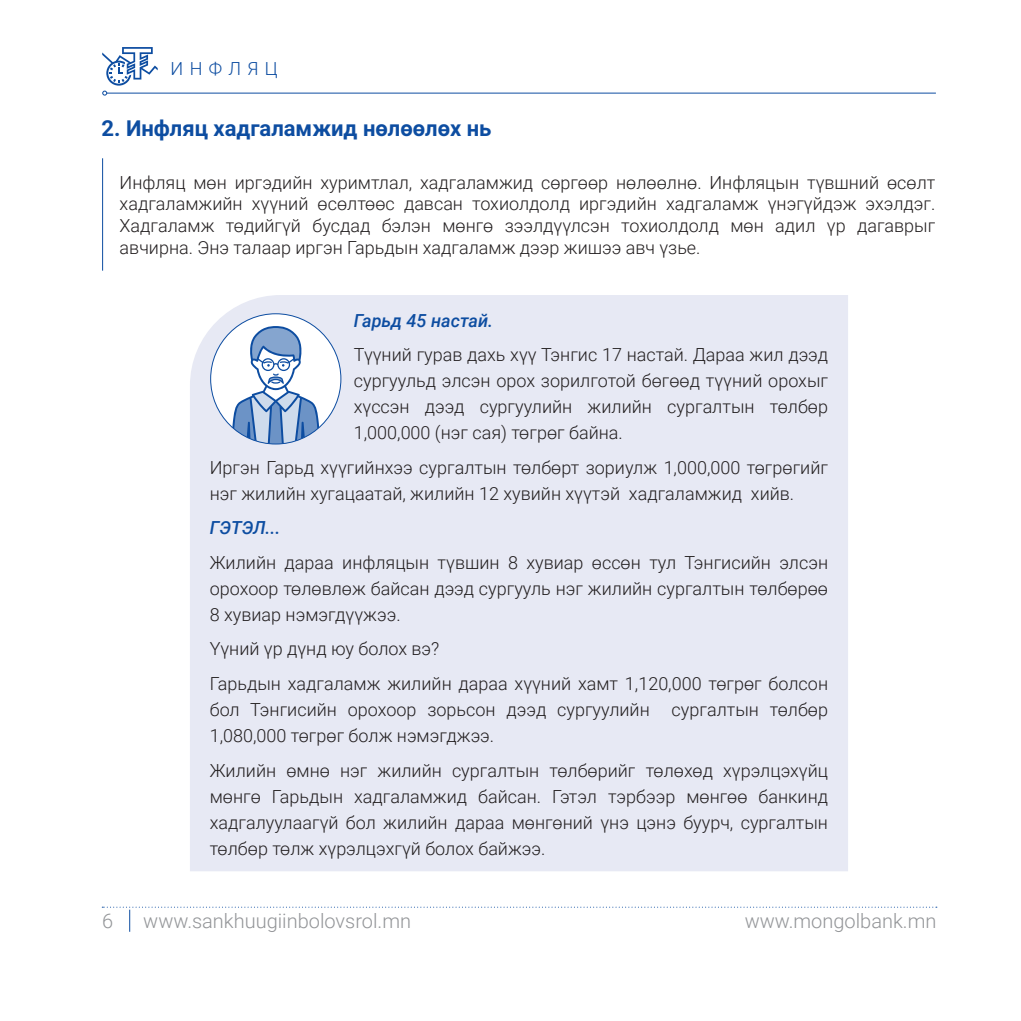
<style>
.page{position:relative;width:1021px;height:1021px;background:#fff}
.page>*{position:absolute;margin:0;border:0;box-sizing:border-box;transform-origin:0 0}
.Subtitle{font:700 22px "Roboto";color:#0d4da1}
.t1{font:300 20px "Roboto";color:#939598}
.t2{font:300 18px/26px "Roboto";color:#231f20;text-align:justify}
.t3{font:italic 500 18px "Roboto";color:#0d4da1}
.t4{font:300 18px "Roboto";letter-spacing:.35em;color:#0d4da1}
</style>
<div class="page">
<hr style="left:107px;top:93px;width:828px;height:1px;background:#0d4da1">
<svg style="left:102px;top:906px;width:834px;height:25px"></svg>
<svg style="left:102px;top:47px;width:56px;height:49px"></svg>
<div style="left:190px;top:295px;width:658px;height:576px;background:#e7e9f4"></div>
<hr style="left:102px;top:158px;width:1px;height:113px;background:#0d4da1">
<div style="left:211px;top:314px;width:130px;height:130px;background:#fff;border-radius:50%"></div>
<svg style="left:227px;top:326px;width:97px;height:118px"></svg>
<p class="t4" style="left:171px;top:56px;width:108px">ИНФЛЯЦ</p>
<p class="Subtitle" style="left:102px;top:112px;width:391px">2. Инфляц хадгаламжид нөлөөлөх нь</p>
<p class="t2" style="left:120px;top:171px;width:817px;line-height:21.6px">Инфляц мөн иргэдийн хуримтлал, хадгаламжид сөргөөр нөлөөлнө. Инфляцын түвшний өсөлт хадгаламжийн хүүний өсөлтөөс давсан тохиолдолд иргэдийн хадгаламж үнэгүйдэж эхэлдэг.<br>Хадгаламж төдийгүй бусдад бэлэн мөнгө зээлдүүлсэн тохиолдолд мөн адил үр дагаврыг авчирна. Энэ талаар иргэн Гарьдын хадгаламж дээр жишээ авч үзье.</p>
<p class="t3" style="left:354px;top:308px;width:141px">Гарьд 45 настай.</p>
<p class="t2" style="left:354px;top:341px;width:475px">Түүний гурав дахь хүү Тэнгис 17 настай. Дараа жил дээд сургуульд элсэн орох зорилготой бөгөөд түүний орохыг хүссэн дээд сургуулийн жилийн сургалтын төлбөр 1,000,000 (нэг сая) төгрөг байна.</p>
<p class="t2" style="left:210px;top:454px;width:619px">Иргэн Гарьд хүүгийнхээ сургалтын төлбөрт зориулж 1,000,000 төгрөгийг нэг жилийн хугацаатай, жилийн 12 хувийн хүүтэй хадгаламжид хийв.</p>
<p class="t3" style="left:210px;top:515px;width:72px">ГЭТЭЛ...</p>
<p class="t2" style="left:210px;top:549px;width:620px">Жилийн дараа инфляцын түвшин 8 хувиар өссөн тул Тэнгисийн элсэн орохоор төлөвлөж байсан дээд сургууль нэг жилийн сургалтын төлбөрөө 8 хувиар нэмэгдүүжээ.</p>
<p class="t2" style="left:210px;top:635px;width:231px">Үүний үр дүнд юу болох вэ?</p>
<p class="t2" style="left:210px;top:670px;width:619px">Гарьдын хадгаламж жилийн дараа хүүний хамт 1,120,000 төгрөг болсон бол Тэнгисийн орохоор зорьсон дээд сургуулийн сургалтын төлбөр 1,080,000 төгрөг болж нэмэгджээ.</p>
<p class="t2" style="left:210px;top:756px;width:619px">Жилийн өмнө нэг жилийн сургалтын төлбөрийг төлөхөд хүрэлцэхүйц мөнгө Гарьдын хадгаламжид байсан. Гэтэл тэрбээр мөнгөө банкинд хадгалуулаагүй бол жилийн дараа мөнгөний үнэ цэнэ буурч, сургалтын төлбөр төлж хүрэлцэхгүй болох байжээ.</p>
<p class="t1" style="left:102px;top:907px;width:13px">6</p>
<p class="t1" style="left:143px;top:907px;width:269px">www.sankhuugiinbolovsrol.mn</p>
<p class="t1" style="left:744px;top:907px;width:193px">www.mongolbank.mn</p>
</div>
